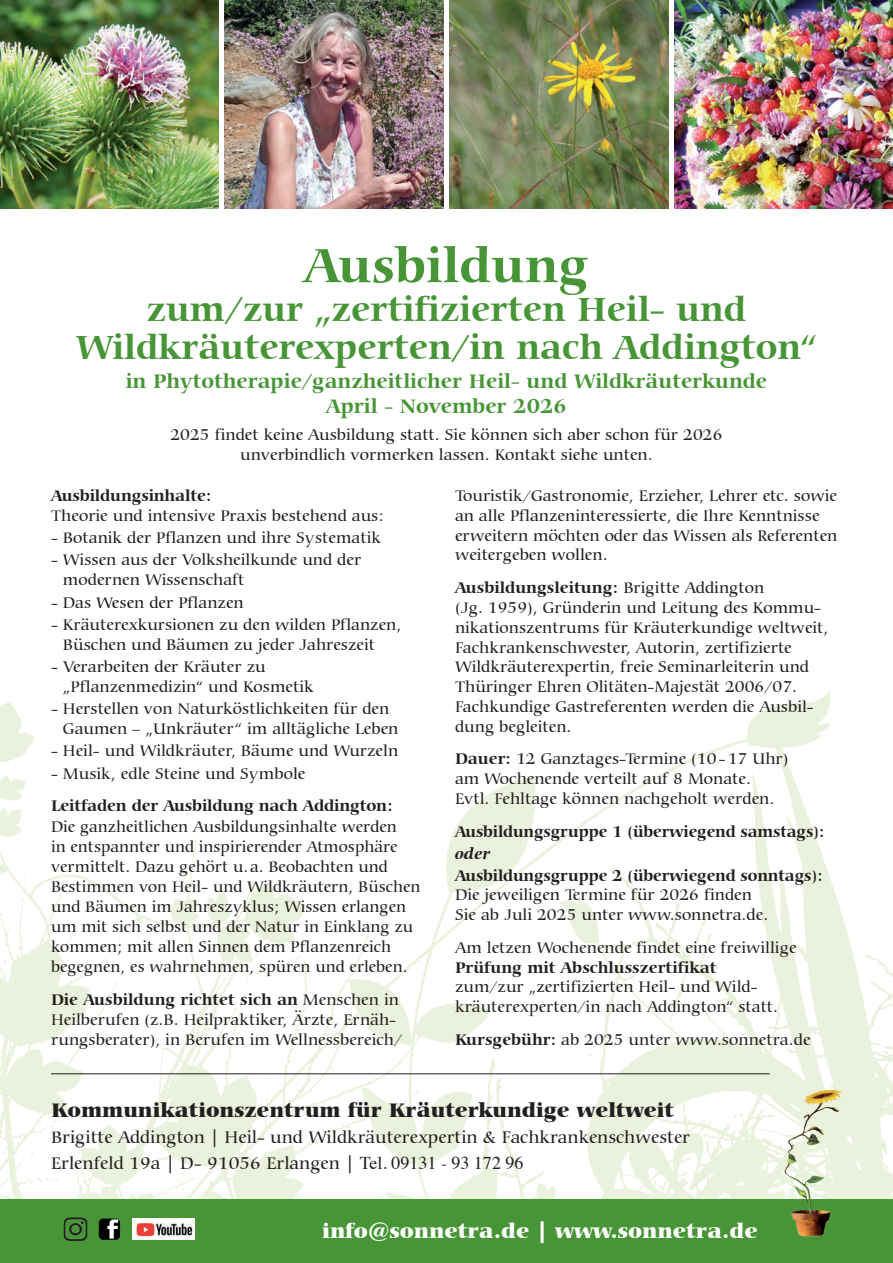
<style>
.page{position:relative;width:893px;height:1263px;background:#fff}
.page>*{position:absolute;margin:0;border:0;box-sizing:border-box;transform-origin:0 0}
.t1{font:700 51px "Carmina BT";color:#479536}
.t2{font:700 36px/37.5px "Carmina BT";color:#479536;text-align:center}
.t3{font:900 21.75px "Carmina BT";color:#fff}
.t4{font:700 21px/25.2px "Carmina BT";color:#479536;text-align:center}
.t5{font:900 21px "Carmina BT";color:#231f20}
.t6{font:500 18px/25.8px "Carmina BT";color:#231f20}
.t7{font:500 16.5px/19.8px "Carmina BT";color:#231f20}
.t8{font:700 16.5px "Carmina BT";letter-spacing:-.01em;color:#231f20}
.t9{font:italic 700 16.5px "Carmina BT";color:#231f20}
.s1{font-weight:700}
.s2{font-family:"Times";font-weight:400}
</style>
<div class="page">
<img style="left:0;top:691px;width:893px;height:508px">
<img style="left:0;top:0;width:219px;height:208px">
<img style="left:674px;top:0;width:219px;height:208px">
<img style="left:449px;top:0;width:219px;height:208px">
<div style="left:0;top:1199px;width:893px;height:64px;background:#479536"></div>
<img style="left:803px;top:1090px;width:27px;height:33px">
<hr style="left:51px;top:1073px;width:719px;height:1px;background:#231f20">
<img style="left:99px;top:1218px;width:21px;height:22px">
<img style="left:64px;top:1217px;width:23px;height:24px">
<img style="left:133px;top:1219px;width:62px;height:20px">
<img style="left:225px;top:0;width:219px;height:208px">
<h1 class="t1" style="left:304px;top:246px;width:286px">Ausbildung</h1>
<h2 class="t2" style="left:76px;top:294px;width:742px">zum/zur „zertifizierten Heil- und<br>Wildkräuterexperten/in nach Addington“</h2>
<p class="t4" style="left:126px;top:371px;width:643px">in Phytotherapie/ganzheitlicher Heil- und Wildkräuterkunde<br>April - November 2026</p>
<p class="t7" style="left:170px;top:426px;width:554px;text-align:center">2025 findet keine Ausbildung statt. Sie können sich aber schon für 2026 unverbindlich vormerken lassen. Kontakt siehe unten.</p>
<p class="t8" style="left:51px;top:489px;width:162px">Ausbildungsinhalte:</p>
<p class="t7" style="left:51px;top:507px;width:334px">Theorie und intensive Praxis bestehend aus:</p>
<p class="t7" style="left:51px;top:529px;width:332px">- Botanik der Pflanzen und ihre Systematik</p>
<p class="t7" style="left:63px;top:551px;width:300px;text-indent:-12px">- Wissen aus der Volksheilkunde und der modernen Wissenschaft</p>
<p class="t7" style="left:51px;top:593px;width:194px">- Das Wesen der Pflanzen</p>
<p class="t7" style="left:63px;top:615px;width:340px;text-indent:-12px">- Kräuterexkursionen zu den wilden Pflanzen,<br>Büschen und Bäumen zu jeder Jahreszeit</p>
<p class="t7" style="left:63px;top:658px;width:252px;text-indent:-12px">- Verarbeiten der Kräuter zu „Pflanzenmedizin“ und Kosmetik</p>
<p class="t7" style="left:63px;top:700px;width:337px;text-indent:-12px">- Herstellen von Naturköstlichkeiten für den<br>Gaumen – „Unkräuter“ im alltägliche Leben</p>
<p class="t7" style="left:51px;top:742px;width:349px">- Heil- und Wildkräuter, Bäume und Wurzeln</p>
<p class="t7" style="left:51px;top:764px;width:256px">- Musik, edle Steine und Symbole</p>
<p class="t8" style="left:51px;top:800px;width:343px">Leitfaden der Ausbildung nach Addington:</p>
<p class="t7" style="left:51px;top:817px;width:371px">Die ganzheitlichen Ausbildungsinhalte werden<br>in entspannter und inspirierender Atmosphäre vermittelt. Dazu gehört u. a. Beobachten und Bestimmen von Heil- und Wildkräutern, Büschen und Bäumen im Jahreszyklus; Wissen erlangen um mit sich selbst und der Natur in Einklang zu kommen; mit allen Sinnen dem Pflanzenreich begegnen, es wahr nehmen, spüren und erleben.</p>
<p class="t7" style="left:51px;top:990px;width:353px"><span class="s1">Die Ausbildung richtet sich an</span> Menschen in<br>Heilberufen (z.B. Heilpraktiker, Ärzte, Ernäh&shy;rungsberater), in Berufen im Wellnessbereich/</p>
<p class="t7" style="left:455px;top:487px;width:384px">Touristik/Gastronomie, Erzieher, Lehrer etc. sowie an alle Pflanzeninteressierte, die Ihre Kenntnisse erweitern möchten oder das Wissen als Referenten weitergeben wollen.</p>
<p class="t7" style="left:455px;top:579px;width:375px"><span class="s1">Ausbildungsleitung:</span> Brigitte Addington<br>(Jg. 1959), Gründerin und Leitung des Kommu&shy;nikationszentrums für Kräuterkundige weltweit, Fachkrankenschwester, Autorin, zertifizierte Wildkräuterexpertin, freie Seminarleiterin und Thüringer Ehren Olitäten-Majestät 2006/07.<br>Fachkundige Gastreferenten werden die Ausbil&shy;dung begleiten.</p>
<p class="t7" style="left:455px;top:750px;width:335px"><span class="s1">Dauer:</span> 12 Ganztages-Termine (10 - 17 Uhr) am Wochen ende verteilt auf 8 Monate.<br>Evtl. Fehltage können nachgeholt werden.</p>
<p class="t8" style="left:455px;top:825px;width:371px">Ausbildungsgruppe 1 (überwiegend samstags):</p>
<p class="t9" style="left:455px;top:847px;width:37px">oder</p>
<p class="t8" style="left:455px;top:869px;width:369px">Ausbildungsgruppe 2 (überwiegend sonntags):</p>
<p class="t7" style="left:455px;top:886px;width:315px">Die jeweiligen Termine für 2026 finden<br>Sie ab Juli 2025 unter www.sonnetra.de.</p>
<p class="t7" style="left:455px;top:939px;width:343px">Am letzen Wochenende findet eine freiwillige</p>
<p class="t8" style="left:455px;top:961px;width:263px">Prüfung mit Abschlusszertifikat</p>
<p class="t7" style="left:455px;top:978px;width:325px">zum/zur „zertifizierten Heil- und Wild&shy;kräuterexperten/in nach Addington“ statt.</p>
<p class="t7" style="left:455px;top:1031px;width:357px"><span class="s1">Kursgebühr:</span> ab 2025 unter www.sonnetra.de</p>
<p class="t5" style="left:51px;top:1101px;width:624px">Kommunikationszentrum für Kräuterkundige weltweit</p>
<p class="t6" style="left:51px;top:1126px;width:641px">Brigitte Addington | Heil- und Wildkräuterexpertin &amp; Fachkrankenschwester<br>Erlenfeld 19a | D- 91056 Erlangen | <span class="s2">Tel. 09131 - 93 172 96</span></p>
<h3 class="t3" style="left:322px;top:1221px;width:437px">info@sonnetra.de | www.sonnetra.de</h3>
</div>
